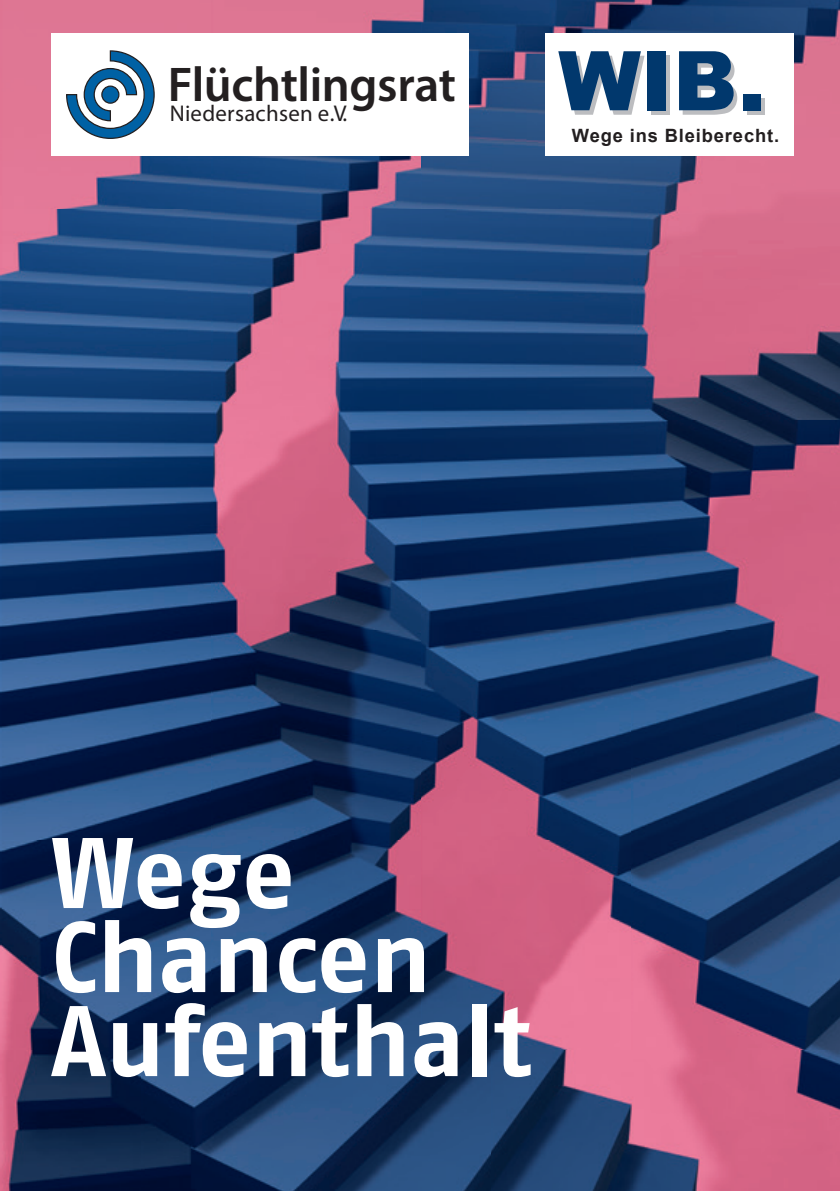
<style>
.page{position:relative;width:840px;height:1191px;background:#fff}
.page>*{position:absolute;margin:0;border:0;box-sizing:border-box;transform-origin:0 0}
.t1{font:700 100px/84px "Fago OT";letter-spacing:-.005em;color:#fff}
.t2{font:900 82.4px "Arial";color:#01386d}
.t3{font:600 49px "Myriad Pro";letter-spacing:-.01em;color:#231f20}
.t4{font:22.8px "Myriad Pro";letter-spacing:.01em;color:#231f20}
.t5{font:700 18.4px "Arial";letter-spacing:.045em;color:#231f20}
</style>
<div class="page">
<img style="left:0;top:0;width:839px;height:1191px">
<div style="left:544px;top:33px;width:249px;height:122px;background:#fff"></div>
<div style="left:51px;top:33px;width:417px;height:122px;background:#fff"></div>
<svg style="left:66px;top:50px;width:89px;height:89px"></svg>
<p class="t3" style="left:168px;top:53px;width:289px">Flüchtlingsrat</p>
<p class="t4" style="left:170px;top:100px;width:179px">Niedersachsen e.V.</p>
<p class="t2" style="left:558px;top:21px;width:209px">WIB.</p>
<p class="t5" style="left:571px;top:123px;width:208px">Wege ins Bleiberecht.</p>
<p class="t1" style="left:51px;top:831px;width:482px">Wege<br>Chancen<br>Aufenthalt</p>
</div>
